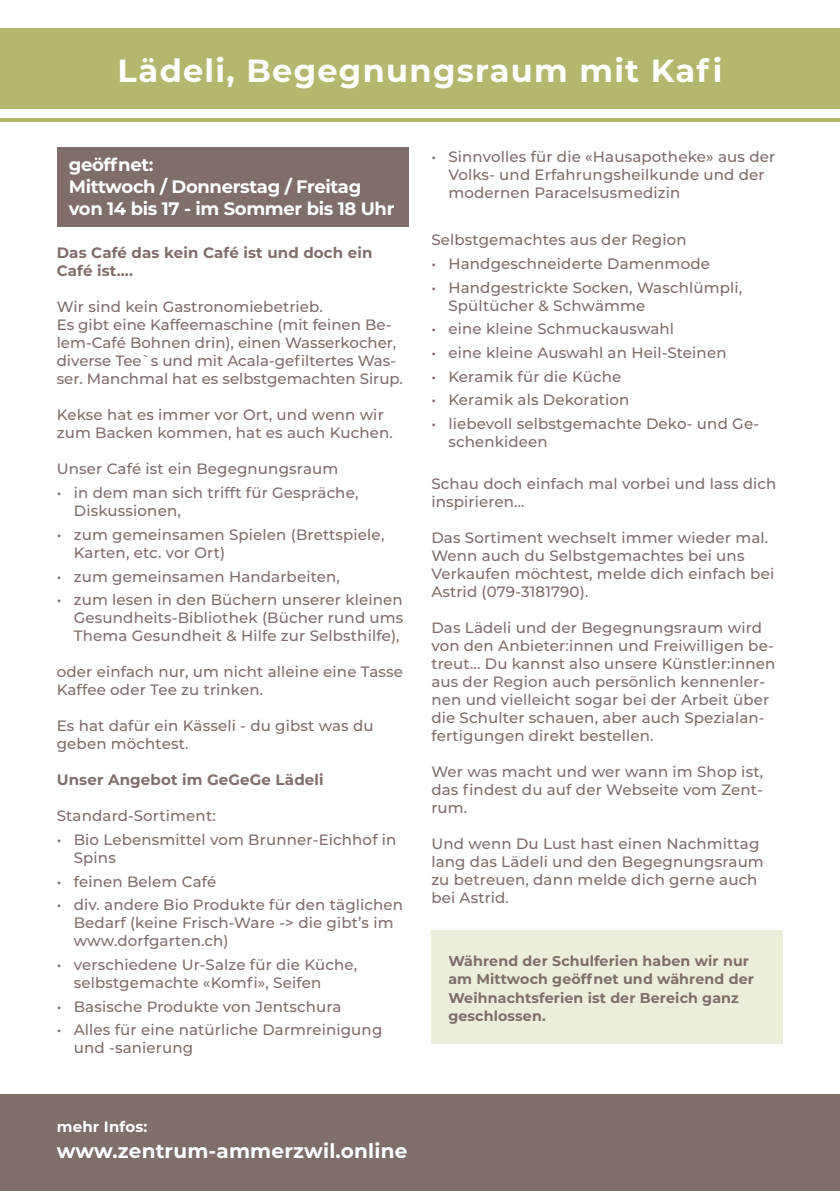
<style>
.page{position:relative;width:840px;height:1191px;background:#fff}
.page>*{position:absolute;margin:0;border:0;box-sizing:border-box;transform-origin:0 0}
.t1{font:700 32px "Montserrat";letter-spacing:.04em;color:#fff}
.t2{font:700 20px "Montserrat";letter-spacing:.01em;color:#fff}
.t3{font:700 18px/22px "Montserrat";letter-spacing:-.02em;color:#fff}
.t4{font:500 15px/18px "Montserrat";letter-spacing:.01em;color:#7f6e6a}
.t5{font:700 15px/18px "Montserrat";letter-spacing:.01em;color:#7f6e6a}
.t6{font:700 15px "Montserrat";letter-spacing:.01em;color:#fff}
.t7{font:700 14.2px/18.4px "Montserrat";letter-spacing:.01em;color:#7f6e6a}
</style>
<div class="page">
<div style="left:0;top:28px;width:839px;height:81px;background:#b4b86e"></div>
<hr style="left:0;top:118px;width:839px;height:4px;background:#b4b86e">
<div style="left:57px;top:147px;width:351px;height:80px;background:#7f6e6a"></div>
<div style="left:431px;top:930px;width:351px;height:113px;background:#ecedda"></div>
<div style="left:0;top:1094px;width:839px;height:97px;background:#7f6e6a"></div>
<h1 class="t1" style="left:117px;top:48px;width:606px">Lädeli, Begegnungsraum mit Kafi</h1>
<p class="t3" style="left:69px;top:153px;width:327px">geöffnet:<br>Mittwoch / Donnerstag / Freitag von 14 bis 17 - im Sommer bis 18 Uhr</p>
<p class="t5" style="left:57px;top:243px;width:317px">Das Café das kein Café ist und doch ein<br>Café ist....</p>
<p class="t4" style="left:57px;top:297px;width:347px">Wir sind kein Gastronomiebetrieb.<br>Es gibt eine Kaffeemaschine (mit feinen Be&shy;lem-Café Bohnen drin), einen Wasserkocher, diverse Tee`s und mit Acala-gefiltertes Was&shy;ser. Manchmal hat es selbstgemachten Sirup.</p>
<p class="t4" style="left:57px;top:405px;width:337px">Kekse hat es immer vor Ort, und wenn wir zum Backen kommen, hat es auch Kuchen.</p>
<p class="t4" style="left:57px;top:459px;width:283px">Unser Café ist ein Begegnungsraum</p>
<p class="t4" style="left:74px;top:483px;width:286px;text-indent:-17px">• in dem man sich trifft für Gespräche,<br>Diskussionen,</p>
<p class="t4" style="left:74px;top:525px;width:312px;text-indent:-17px">• zum gemeinsamen Spielen (Brettspiele,<br>Karten, etc. vor Ort)</p>
<p class="t4" style="left:57px;top:566px;width:284px">• zum gemeinsamen Handarbeiten,</p>
<p class="t4" style="left:74px;top:590px;width:331px;text-align:justify;text-indent:-17px">• zum lesen in den Büchern unserer kleinen Gesundheits-Bibliothek (Bücher rund ums Thema Gesundheit &amp; Hilfe zur Selbsthilfe),</p>
<p class="t4" style="left:57px;top:662px;width:347px">oder einfach nur, um nicht alleine eine Tasse<br>Kaffee oder Tee zu trinken.</p>
<p class="t4" style="left:57px;top:716px;width:318px">Es hat dafür ein Kässeli - du gibst was du geben möchtest.</p>
<p class="t5" style="left:57px;top:770px;width:268px">Unser Angebot im GeGeGe Lädeli</p>
<p class="t4" style="left:57px;top:806px;width:160px">Standard-Sortiment:</p>
<p class="t4" style="left:74px;top:830px;width:324px;text-indent:-17px">• Bio Lebensmittel vom Brunner-Eichhof in<br>Spins</p>
<p class="t4" style="left:57px;top:871px;width:161px">• feinen Belem Café</p>
<p class="t4" style="left:74px;top:895px;width:330px;text-indent:-17px">• div. andere Bio Produkte für den täglichen<br>Bedarf (keine Frisch-Ware -&gt; die gibt’s im www.dorfgarten.ch)</p>
<p class="t4" style="left:74px;top:955px;width:285px;text-indent:-17px">• verschiedene Ur-Salze für die Küche, selbstgemachte «Komfi», Seifen</p>
<p class="t4" style="left:57px;top:996px;width:286px">• Basische Produkte von Jentschura</p>
<p class="t4" style="left:74px;top:1020px;width:310px;text-indent:-17px">• Alles für eine natürliche Darmreinigung und -sanierung</p>
<p class="t4" style="left:448px;top:147px;width:328px;text-indent:-17px">• Sinnvolles für die «Hausapotheke» aus der<br>Volks- und Erfahrungsheilkunde und der modernen Paracelsusmedizin</p>
<p class="t4" style="left:431px;top:230px;width:257px">Selbstgemachtes aus der Region</p>
<p class="t4" style="left:431px;top:254px;width:280px">• Handgeschneiderte Damenmode</p>
<p class="t4" style="left:448px;top:278px;width:295px;text-indent:-17px">• Handgestrickte Socken, Waschlümpli,<br>Spültücher &amp; Schwämme</p>
<p class="t4" style="left:431px;top:319px;width:244px">• eine kleine Schmuckauswahl</p>
<p class="t4" style="left:431px;top:343px;width:296px">• eine kleine Auswahl an Heil-Steinen</p>
<p class="t4" style="left:431px;top:367px;width:191px">• Keramik für die Küche</p>
<p class="t4" style="left:431px;top:390px;width:199px">• Keramik als Dekoration</p>
<p class="t4" style="left:448px;top:414px;width:312px;text-indent:-17px">• liebevoll selbstgemachte Deko- und Ge&shy;schenkideen</p>
<p class="t4" style="left:431px;top:474px;width:346px">Schau doch einfach mal vorbei und lass dich inspirieren...</p>
<p class="t4" style="left:431px;top:528px;width:344px">Das Sortiment wechselt immer wieder mal.<br>Wenn auch du Selbstgemachtes bei uns Verkaufen möchtest, melde dich einfach bei Astrid (079-3181790).</p>
<p class="t4" style="left:431px;top:618px;width:345px">Das Lädeli und der Begegnungsraum wird von den Anbieter:innen und Freiwilligen be&shy;treut... Du kannst also unsere Künstler:innen aus der Region auch persönlich kennenler&shy;nen und vielleicht sogar bei der Arbeit über die Schulter schauen, aber auch Spezialan&shy;fertigungen direkt bestellen.</p>
<p class="t4" style="left:431px;top:762px;width:333px;text-align:justify">Wer was macht und wer wann im Shop ist, das findest du auf der Webseite vom Zent&shy;rum.</p>
<p class="t4" style="left:431px;top:834px;width:334px">Und wenn Du Lust hast einen Nachmittag lang das Lädeli und den Begegnungsraum zu betreuen, dann melde dich gerne auch bei Astrid.</p>
<p class="t7" style="left:448px;top:951px;width:307px">Während der Schulferien haben wir nur am Mittwoch geöffnet und während der<br>Weihnachtsferien ist der Bereich ganz geschlossen.</p>
<p class="t6" style="left:57px;top:1115px;width:92px">mehr Infos:</p>
<h2 class="t2" style="left:57px;top:1136px;width:352px">www.zentrum-ammerzwil.online</h2>
</div>
